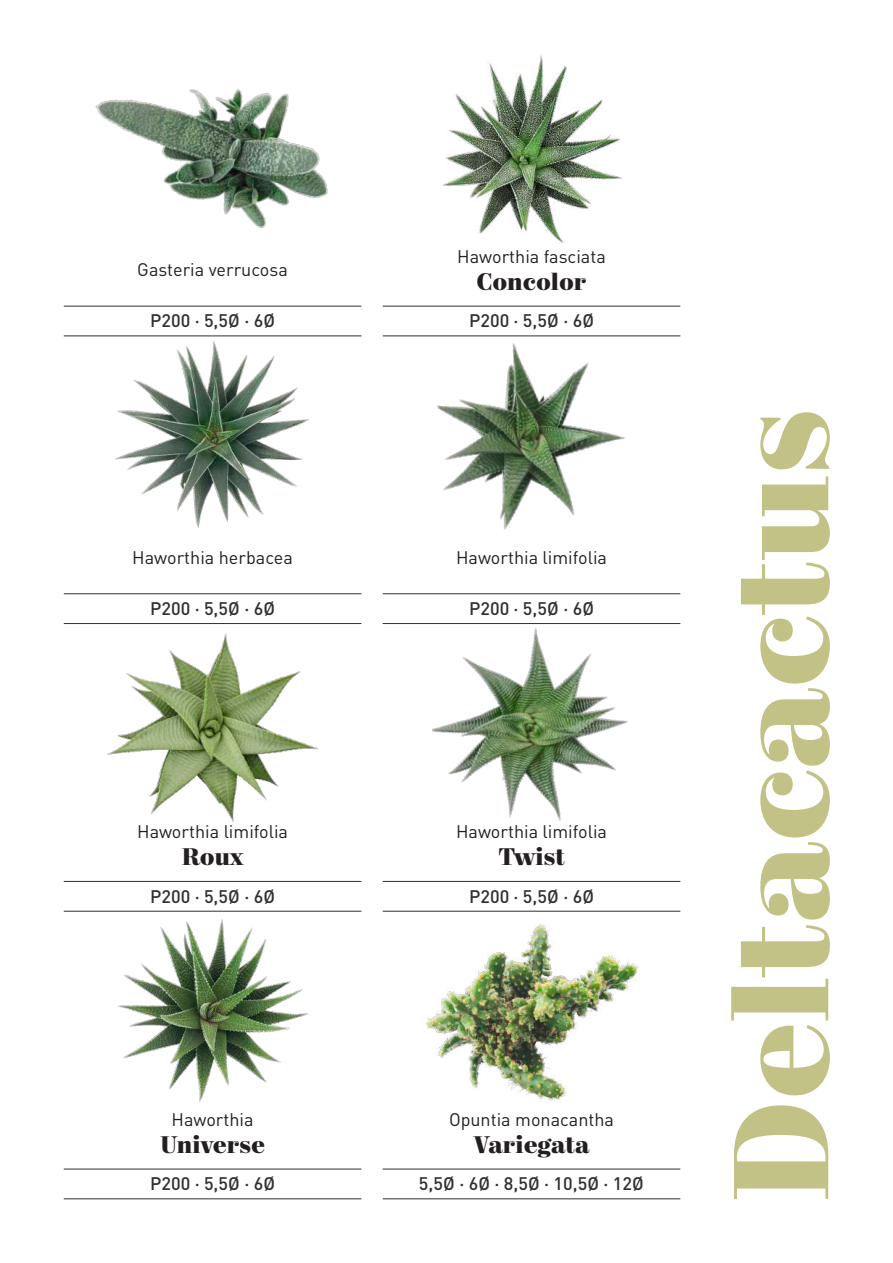
<style>
.page{position:relative;width:893px;height:1263px;background:#fff}
.page>*{position:absolute;margin:0;border:0;box-sizing:border-box;transform-origin:0 0}
.t1{font:700 135px "Mort Modern 11";color:#c3c286}
.t2{font:700 24px "Mort Modern 11";color:#231f20}
.t3{font:18px "DIN Pro";color:#231f20}
.t4{font:500 18px "DIN Pro";letter-spacing:.01em;color:#312f30}
</style>
<div class="page">
<hr style="left:64px;top:306px;width:297px;height:1px;background:#312f30">
<hr style="left:64px;top:335px;width:297px;height:1px;background:#312f30">
<hr style="left:383px;top:306px;width:297px;height:1px;background:#312f30">
<hr style="left:383px;top:335px;width:297px;height:1px;background:#312f30">
<hr style="left:64px;top:593px;width:297px;height:1px;background:#312f30">
<hr style="left:64px;top:623px;width:297px;height:1px;background:#312f30">
<hr style="left:383px;top:593px;width:297px;height:1px;background:#312f30">
<hr style="left:383px;top:623px;width:297px;height:1px;background:#312f30">
<hr style="left:64px;top:881px;width:297px;height:1px;background:#312f30">
<hr style="left:64px;top:911px;width:297px;height:1px;background:#312f30">
<hr style="left:383px;top:881px;width:297px;height:1px;background:#312f30">
<hr style="left:383px;top:911px;width:297px;height:1px;background:#312f30">
<hr style="left:64px;top:1169px;width:297px;height:1px;background:#312f30">
<hr style="left:64px;top:1198px;width:297px;height:1px;background:#312f30">
<hr style="left:383px;top:1169px;width:297px;height:1px;background:#312f30">
<hr style="left:383px;top:1198px;width:297px;height:1px;background:#312f30">
<img style="left:107px;top:633px;width:211px;height:189px">
<img style="left:431px;top:627px;width:197px;height:194px">
<img style="left:442px;top:55px;width:180px;height:188px">
<img style="left:95px;top:89px;width:233px;height:139px">
<img style="left:115px;top:340px;width:194px;height:188px">
<img style="left:117px;top:919px;width:191px;height:183px">
<img style="left:437px;top:343px;width:188px;height:187px">
<img style="left:425px;top:924px;width:214px;height:177px">
<p class="t3" style="left:137px;top:256px;width:152px">Gasteria verrucosa</p>
<p class="t3" style="left:457px;top:242px;width:150px">Haworthia fasciata</p>
<h2 class="t2" style="left:476px;top:265px;width:112px">Concolor</h2>
<p class="t4" style="left:150px;top:306px;width:127px">P200 · 5,5Ø · 6Ø</p>
<p class="t4" style="left:469px;top:306px;width:127px">P200 · 5,5Ø · 6Ø</p>
<p class="t3" style="left:132px;top:543px;width:162px">Haworthia herbacea</p>
<p class="t3" style="left:456px;top:543px;width:152px">Haworthia limifolia</p>
<p class="t4" style="left:150px;top:594px;width:127px">P200 · 5,5Ø · 6Ø</p>
<p class="t4" style="left:469px;top:594px;width:127px">P200 · 5,5Ø · 6Ø</p>
<p class="t3" style="left:137px;top:817px;width:152px">Haworthia limifolia</p>
<h2 class="t2" style="left:181px;top:840px;width:64px">Roux</h2>
<p class="t3" style="left:456px;top:817px;width:152px">Haworthia limifolia</p>
<h2 class="t2" style="left:498px;top:840px;width:69px">Twist</h2>
<p class="t4" style="left:150px;top:882px;width:127px">P200 · 5,5Ø · 6Ø</p>
<p class="t4" style="left:469px;top:882px;width:127px">P200 · 5,5Ø · 6Ø</p>
<p class="t3" style="left:172px;top:1105px;width:84px">Haworthia</p>
<h2 class="t2" style="left:160px;top:1128px;width:106px">Universe</h2>
<p class="t3" style="left:449px;top:1105px;width:167px">Opuntia monacantha</p>
<h2 class="t2" style="left:474px;top:1128px;width:117px">Variegata</h2>
<p class="t4" style="left:150px;top:1169px;width:127px">P200 · 5,5Ø · 6Ø</p>
<p class="t4" style="left:419px;top:1169px;width:226px">5,5Ø · 6Ø · 8,5Ø · 10,5Ø · 12Ø</p>
<h1 class="t1" style="left:690px;top:1204px;width:797px;rotate:-90deg">Deltacactus</h1>
</div>
